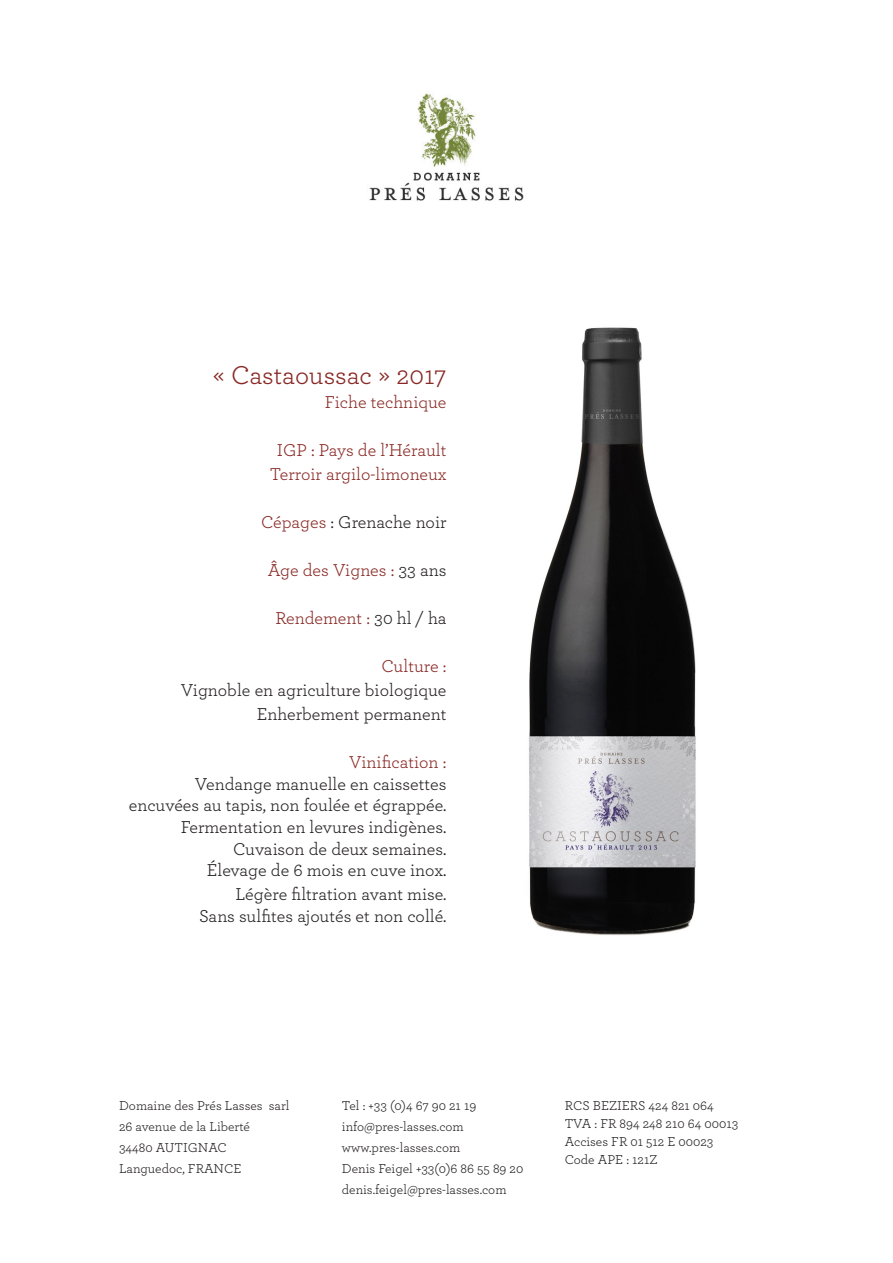
<style>
.page{position:relative;width:893px;height:1263px;background:#fff}
.page>*{position:absolute;margin:0;border:0;box-sizing:border-box;transform-origin:0 0}
.t1{font:27px "Archer";letter-spacing:-.005em;color:#882925}
.t2{font:18px "Archer";color:#231f20}
.t3{font:18px "Archer";color:#882925}
.t4{font:13.5px "Archer";color:#231f20}
.s1{color:#882925}
.s2{color:#231f20}
</style>
<div class="page">
<img style="left:369px;top:93px;width:155px;height:108px">
<img style="left:529px;top:327px;width:167px;height:608px">
<p class="t1" style="left:213px;top:356px;width:235px">« Castaoussac » 2017</p>
<p class="t3" style="left:325px;top:390px;width:123px">Fiche technique</p>
<p class="t3" style="left:277px;top:438px;width:171px">IGP : Pays de l’Hérault</p>
<p class="t3" style="left:270px;top:462px;width:178px">Terroir argilo-limoneux</p>
<p class="t2" style="left:261px;top:510px;width:187px"><span class="s1">Cépages</span> : Grenache noir</p>
<p class="t3" style="left:268px;top:558px;width:180px">Âge des Vignes : <span class="s2">33 ans</span></p>
<p class="t3" style="left:275px;top:606px;width:173px">Rendement : <span class="s2">30 hl / ha</span></p>
<p class="t3" style="left:381px;top:654px;width:66px">Culture :</p>
<p class="t2" style="left:181px;top:678px;width:267px">Vignoble en agriculture biologique</p>
<p class="t2" style="left:257px;top:702px;width:191px">Enherbement permanent</p>
<p class="t3" style="left:349px;top:750px;width:99px">Vinification :</p>
<p class="t2" style="left:195px;top:771px;width:253px">Vendange manuelle en caissettes</p>
<p class="t2" style="left:129px;top:793px;width:319px">encuvées au tapis, non foulée et égrappée.</p>
<p class="t2" style="left:181px;top:814px;width:267px">Fermentation en levures indigènes.</p>
<p class="t2" style="left:233px;top:836px;width:215px">Cuvaison de deux semaines.</p>
<p class="t2" style="left:207px;top:858px;width:241px">Élevage de 6 mois en cuve inox.</p>
<p class="t2" style="left:235px;top:882px;width:213px">Légère filtration avant mise.</p>
<p class="t2" style="left:199px;top:903px;width:249px">Sans sulfites ajoutés et non collé.</p>
<p class="t4" style="left:119px;top:1096px;width:172px">Domaine des Prés Lasses sarl</p>
<p class="t4" style="left:119px;top:1117px;width:133px">26 avenue de la Liberté</p>
<p class="t4" style="left:119px;top:1138px;width:109px">34480 AUTIGNAC</p>
<p class="t4" style="left:119px;top:1159px;width:124px">Languedoc, FRANCE</p>
<p class="t4" style="left:342px;top:1096px;width:136px">Tel : +33 (0)4 67 90 21 19</p>
<p class="t4" style="left:342px;top:1117px;width:123px">info@pres-lasses.com</p>
<p class="t4" style="left:342px;top:1138px;width:120px">www.pres-lasses.com</p>
<p class="t4" style="left:342px;top:1159px;width:183px">Denis Feigel +33(0)6 86 55 89 20</p>
<p class="t4" style="left:342px;top:1180px;width:166px">denis.feigel@pres-lasses.com</p>
<p class="t4" style="left:565px;top:1096px;width:151px">RCS BEZIERS 424 821 064</p>
<p class="t4" style="left:565px;top:1114px;width:175px">TVA : FR 894 248 210 64 00013</p>
<p class="t4" style="left:565px;top:1132px;width:150px">Accises FR 01 512 E 00023</p>
<p class="t4" style="left:565px;top:1150px;width:94px">Code APE : 121Z</p>
</div>
